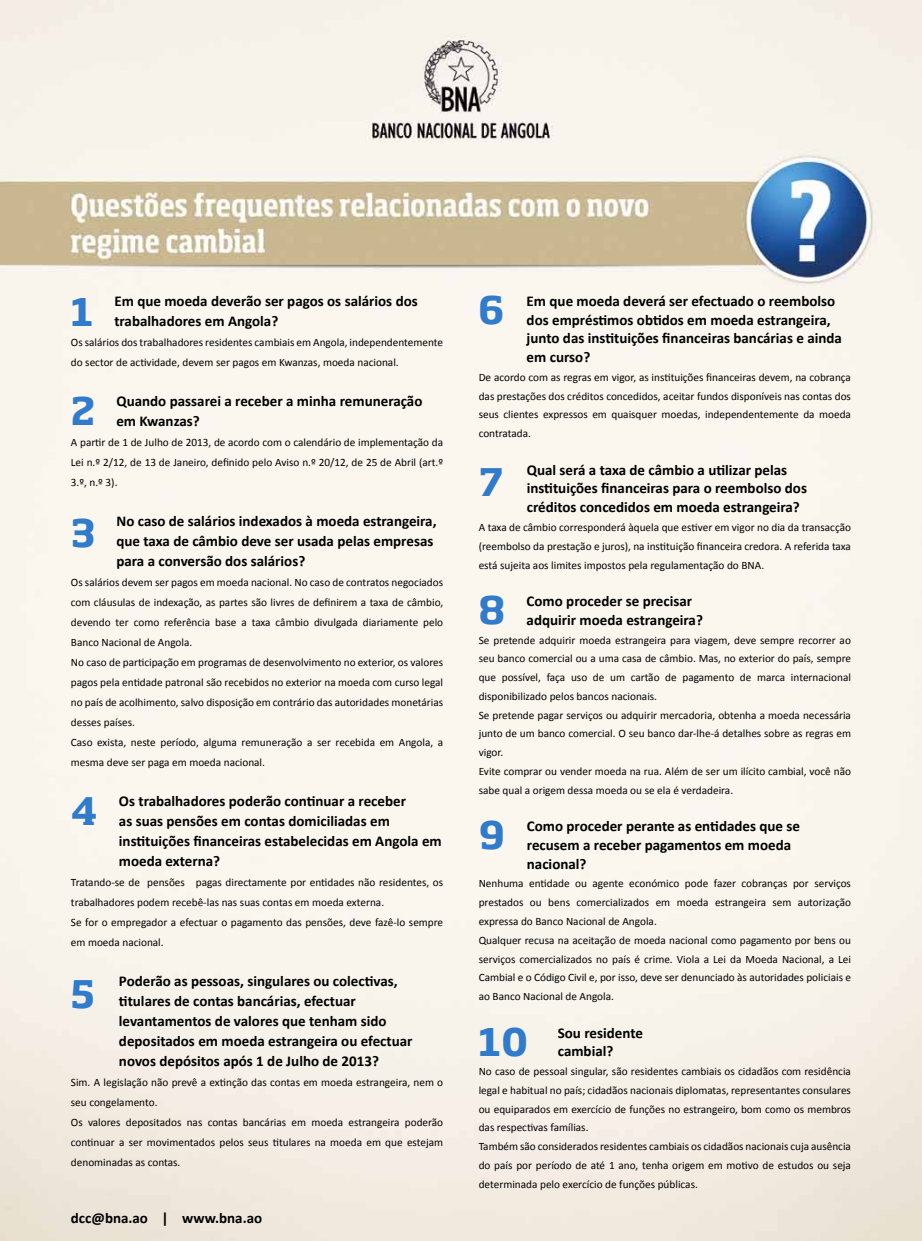
<style>
.page{position:relative;width:922px;height:1241px;background:#fff}
.page>*{position:absolute;margin:0;border:0;box-sizing:border-box;transform-origin:0 0}
.t1{font:700 37.5px "Soho Std";color:#307bcc}
.t2{font:700 15px/20px "Calibri";color:#000}
.t3{font:11.25px/18.8px "Calibri";color:#000}
</style>
<div class="page">
<img style="left:0;top:0;width:921px;height:1240px">
<h2 class="t2" style="left:114px;top:291px;width:305px">Em que moeda deverão ser pagos os salários dos trabalhadores em Angola?</h2>
<p class="t3" style="left:71px;top:332px;width:374px;line-height:20px">Os salários dos trabalhadores residentes cambiais em Angola, independentemente do sector de actividade, devem ser pagos em Kwanzas, moeda nacional.</p>
<h2 class="t2" style="left:116px;top:391px;width:307px">Quando passarei a receber a minha remuneração em Kwanzas?</h2>
<p class="t3" style="left:71px;top:432px;width:374px;line-height:20px;text-align:justify">A partir de 1 de Julho de 2013, de acordo com o calendário de implementação da Lei n.º 2/12, de 13 de Janeiro, definido pelo Aviso n.º 20/12, de 25 de Abril (art.º 3.º, n.º 3).</p>
<h2 class="t2" style="left:116px;top:511px;width:321px">No caso de salários indexados à moeda estrangeira, que taxa de câmbio deve ser usada pelas empresas para a conversão dos salários?</h2>
<p class="t3" style="left:71px;top:572px;width:374px;line-height:20px">Os salários devem ser pagos em moeda nacional. No caso de contratos negociados com cláusulas de indexação, as partes são livres de definirem a taxa de câmbio, devendo ter como referência base a taxa câmbio divulgada diariamente pelo Banco Nacional de Angola.<br>No caso de participação em programas de desenvolvimento no exterior, os valores pagos pela entidade patronal são recebidos no exterior na moeda com curso legal no país de acolhimento, salvo disposição em contrário das autoridades monetárias desses países.<br>Caso exista, neste período, alguma remuneração a ser recebida em Angola, a mesma deve ser paga em moeda nacional.</p>
<h2 class="t2" style="left:119px;top:791px;width:324px">Os trabalhadores poderão continuar a receber<br>as suas pensões em contas domiciliadas em instituições financeiras estabelecidas em Angola em moeda externa?</h2>
<p class="t3" style="left:71px;top:872px;width:374px;line-height:20px">Tratando-se de pensões pagas directamente por entidades não residentes, os trabalhadores podem recebê-las nas suas contas em moeda externa.<br>Se for o empregador a efectuar o pagamento das pensões, deve fazê-lo sempre em moeda nacional.</p>
<h2 class="t2" style="left:119px;top:971px;width:295px">Poderão as pessoas, singulares ou colectivas, titulares de contas bancárias, efectuar levantamentos de valores que tenham sido depositados em moeda estrangeira ou efectuar novos depósitos após 1 de Julho de 2013?</h2>
<p class="t3" style="left:71px;top:1072px;width:374px;line-height:20px">Sim. A legislação não prevê a extinção das contas em moeda estrangeira, nem o seu congelamento.<br>Os valores depositados nas contas bancárias em moeda estrangeira poderão continuar a ser movimentados pelos seus titulares na moeda em que estejam denominadas as contas.</p>
<h1 class="t1" style="left:71px;top:287px;width:24px">1</h1>
<h1 class="t1" style="left:71px;top:386px;width:26px">2</h1>
<h1 class="t1" style="left:71px;top:508px;width:26px">3</h1>
<h1 class="t1" style="left:71px;top:787px;width:28px">4</h1>
<h1 class="t1" style="left:71px;top:969px;width:26px">5</h1>
<h2 class="t2" style="left:71px;top:1207px;width:193px">dcc@bna.ao | www.bna.ao</h2>
<h1 class="t1" style="left:478px;top:286px;width:27px">6</h1>
<h2 class="t2" style="left:526px;top:291px;width:317px;line-height:18.8px">Em que moeda deverá ser efectuado o reembolso dos empréstimos obtidos em moeda estrangeira, junto das instituições financeiras bancárias e ainda em curso?</h2>
<p class="t3" style="left:478px;top:368px;width:374px;text-align:justify">De acordo com as regras em vigor, as instituições financeiras devem, na cobrança das prestações dos créditos concedidos, aceitar fundos disponíveis nas contas dos seus clientes expressos em quaisquer moedas, independentemente da moeda contratada.</p>
<h2 class="t2" style="left:526px;top:460px;width:282px;line-height:18.8px">Qual será a taxa de câmbio a utilizar pelas instituições financeiras para o reembolso dos créditos concedidos em moeda estrangeira?</h2>
<p class="t3" style="left:478px;top:518px;width:374px;text-align:justify">A taxa de câmbio corresponderá àquela que estiver em vigor no dia da transacção (reembolso da prestação e juros), na instituição financeira credora. A referida taxa está sujeita aos limites impostos pela regulamentação do BNA.</p>
<h2 class="t2" style="left:526px;top:591px;width:178px;line-height:18.8px">Como proceder se precisar adquirir moeda estrangeira?</h2>
<p class="t3" style="left:478px;top:630px;width:374px">Se pretende adquirir moeda estrangeira para viagem, deve sempre recorrer ao seu banco comercial ou a uma casa de câmbio. Mas, no exterior do país, sempre que possível, faça uso de um cartão de pagamento de marca internacional disponibilizado pelos bancos nacionais.<br>Se pretende pagar serviços ou adquirir mercadoria, obtenha a moeda necessária junto de um banco comercial. O seu banco dar-lhe-á detalhes sobre as regras em vigor.<br>Evite comprar ou vender moeda na rua. Além de ser um ilícito cambial, você não sabe qual a origem dessa moeda ou se ela é verdadeira.</p>
<h2 class="t2" style="left:526px;top:816px;width:274px;line-height:18.8px">Como proceder perante as entidades que se recusem a receber pagamentos em moeda nacional?</h2>
<p class="t3" style="left:478px;top:874px;width:374px">Nenhuma entidade ou agente económico pode fazer cobranças por serviços prestados ou bens comercializados em moeda estrangeira sem autorização expressa do Banco Nacional de Angola.<br>Qualquer recusa na aceitação de moeda nacional como pagamento por bens ou serviços comercializados no país é crime. Viola a Lei da Moeda Nacional, a Lei Cambial e o Código Civil e, por isso, deve ser denunciado às autoridades policiais e ao Banco Nacional de Angola.</p>
<h2 class="t2" style="left:557px;top:1023px;width:87px;line-height:18.8px">Sou residente cambial?</h2>
<p class="t3" style="left:478px;top:1061px;width:374px">No caso de pessoal singular, são residentes cambiais os cidadãos com residência legal e habitual no país; cidadãos nacionais diplomatas, representantes consulares ou equiparados em exercício de funções no estrangeiro, bom como os membros das respectivas famílias.<br>Também são considerados residentes cambiais os cidadãos nacionais cuja ausência do país por período de até 1 ano, tenha origem em motivo de estudos ou seja determinada pelo exercício de funções públicas.</p>
<h1 class="t1" style="left:478px;top:458px;width:26px">7</h1>
<h1 class="t1" style="left:478px;top:585px;width:28px">8</h1>
<h1 class="t1" style="left:478px;top:810px;width:27px">9</h1>
<h1 class="t1" style="left:478px;top:1017px;width:51px">10</h1>
</div>
